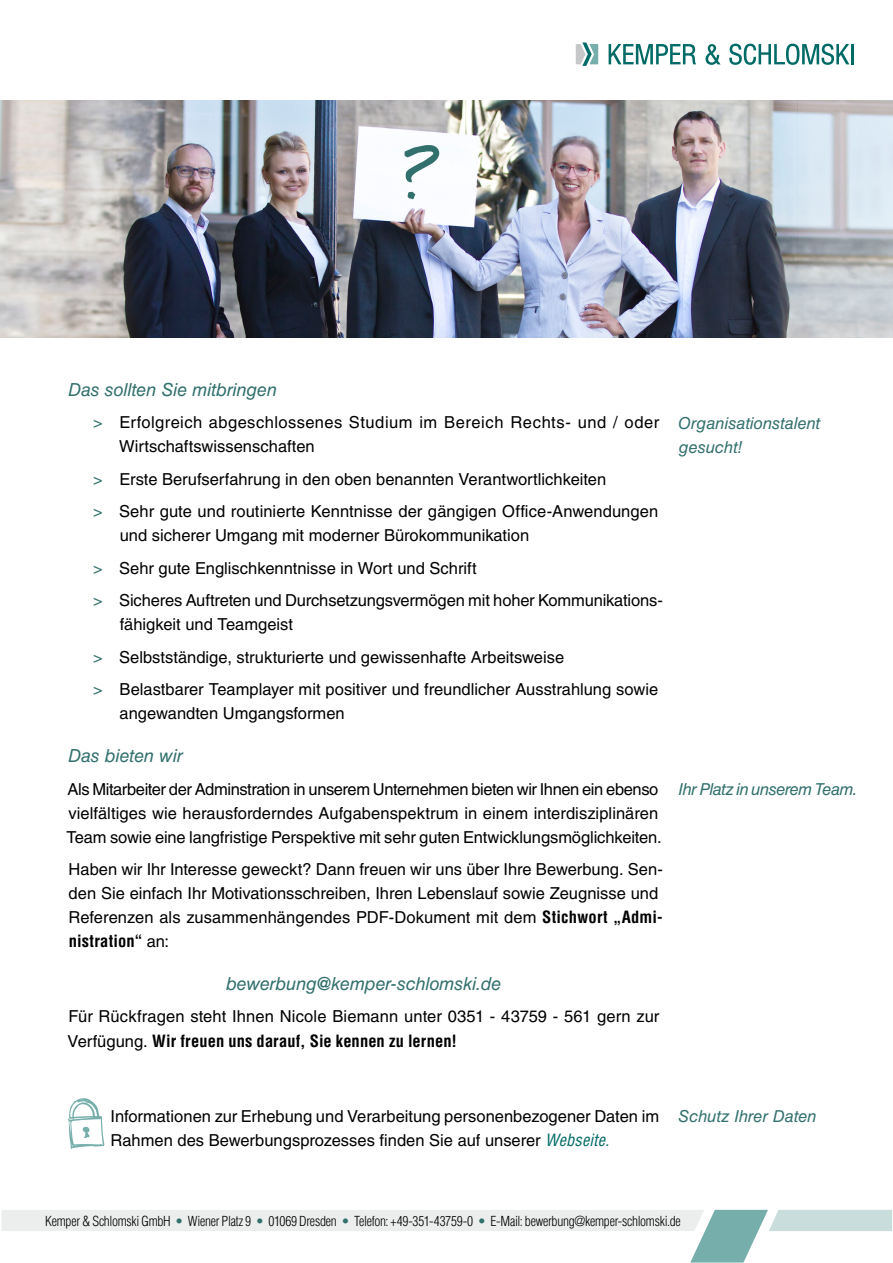
<style>
.page{position:relative;width:893px;height:1263px;background:#fff}
.page>*{position:absolute;margin:0;border:0;box-sizing:border-box;transform-origin:0 0}
.t1{font:700 65.25px "Daniel";color:#32706d}
.t2{font:italic 18px "Helvetica LT Std";letter-spacing:-.005em;color:#32706d}
.t3{font:16.5px/24px "Helvetica LT Std";color:#000}
.t4{font:16.5px/24px "Helvetica LT Std";letter-spacing:.025em;color:#000}
.t5{font:italic 16.5px/24px "Helvetica LT Std";letter-spacing:-.005em;color:#32706d}
.t6{font:italic 16.5px "Helvetica LT Std";letter-spacing:-.035em;color:#32706d}
.t7{font:300 condensed 13.5px "Helvetica LT Std";letter-spacing:-.02em;color:#000}
.s1{color:#32706d}
.s2{font-weight:700;font-stretch:condensed}
.s3{font-style:italic;color:#32706d}
.s4{font-style:italic;font-stretch:condensed;color:#006b66}
</style>
<div class="page">
<svg style="left:2px;top:1210px;width:890px;height:52px"></svg>
<svg style="left:609px;top:44px;width:87px;height:20px"></svg>
<svg style="left:706px;top:44px;width:15px;height:21px"></svg>
<svg style="left:729px;top:44px;width:120px;height:21px"></svg>
<hr style="left:851px;top:44px;width:3px;height:20px;background:#006b66">
<svg style="left:576px;top:43px;width:22px;height:23px"></svg>
<img style="left:0;top:100px;width:893px;height:238px">
<svg style="left:68px;top:1098px;width:36px;height:51px"></svg>
<h1 class="t1" style="left:401px;top:138px;width:37px">?</h1>
<p class="t2" style="left:68px;top:379px;width:211px">Das sollten Sie mitbringen</p>
<p class="t4" style="left:119px;top:410px;width:542px;text-indent:-26px"><span class="s1">&gt;</span> Erfolgreich abgeschlossenes Studium im Bereich Rechts- und / oder<br>Wirtschaftswissenschaften</p>
<p class="t3" style="left:93px;top:463px;width:566px;line-height:32.5px"><span class="s1">&gt;</span> Erste Berufserfahrung in den oben benannten Verantwortlichkeiten<br><span class="s1">&gt;</span> Sehr gute und routinierte Kenntnisse der gängigen Office-Anwendungen</p>
<p class="t3" style="left:93px;top:519px;width:571px;line-height:32.5px;text-indent:26px">und sicherer Umgang mit moderner Bürokommunikation<br><span class="s1">&gt;</span> Sehr gute Englischkenntnisse in Wort und Schrift<br><span class="s1">&gt;</span> Sicheres Auftreten und Durchsetzungsvermögen mit hoher Kommunikations-</p>
<p class="t3" style="left:93px;top:608px;width:567px;line-height:32.5px;text-indent:26px">fähigkeit und Teamgeist<br><span class="s1">&gt;</span> Selbstständige, strukturierte und gewissenhafte Arbeitsweise<br><span class="s1">&gt;</span> Belastbarer Teamplayer mit positiver und freundlicher Ausstrahlung sowie</p>
<p class="t3" style="left:120px;top:701px;width:227px">angewandten Umgangsformen</p>
<p class="t2" style="left:68px;top:745px;width:117px">Das bieten wir</p>
<p class="t3" style="left:66px;top:777px;width:597px">Als Mitarbeiter der Adminstration in unserem Unternehmen bieten wir Ihnen ein ebenso vielfältiges wie herausforderndes Aufgabenspektrum in einem interdisziplinären<br>Team sowie eine langfristige Perspektive mit sehr guten Entwicklungsmöglichkeiten.</p>
<p class="t3" style="left:68px;top:857px;width:596px">Haben wir Ihr Interesse geweckt? Dann freuen wir uns über Ihre Bewerbung. Sen&shy;den Sie einfach Ihr Motivationsschreiben, Ihren Lebenslauf sowie Zeugnisse und Referenzen als zusammenhängendes PDF-Dokument mit dem <span class="s2">Stichwort „Admi&shy;nistration“</span> an:</p>
<p class="t2" style="left:226px;top:973px;width:277px">bewerbung@kemper-schlomski.de</p>
<p class="t3" style="left:68px;top:1005px;width:593px">Für Rückfragen steht Ihnen Nicole Biemann unter 0351 - 43759 - 561 gern zur<br>Verfügung. <span class="s2">Wir freuen uns darauf, Sie kennen zu lernen!</span></p>
<p class="t5" style="left:678px;top:411px;width:144px">Organisationstalent gesucht!</p>
<p class="t6" style="left:678px;top:779px;width:180px">Ihr Platz in unserem Team.</p>
<p class="t3" style="left:111px;top:1104px;width:708px">Informationen zur Erhebung und Verarbeitung personenbezogener Daten im <span class="s3">Schutz Ihrer Daten<br></span>Rahmen des Bewerbungsprozesses finden Sie auf unserer <span class="s4">Webseite.</span></p>
<p class="t7" style="left:45px;top:1212px;width:637px">Kemper &amp; Schlomski GmbH <span class="s1">•</span> Wiener Platz 9 <span class="s1">•</span> 01069 Dresden <span class="s1">•</span> Telefon: +49-351-43759-0 <span class="s1">•</span> E-Mail: bewerbung@kemper-schlomski.de</p>
</div>
